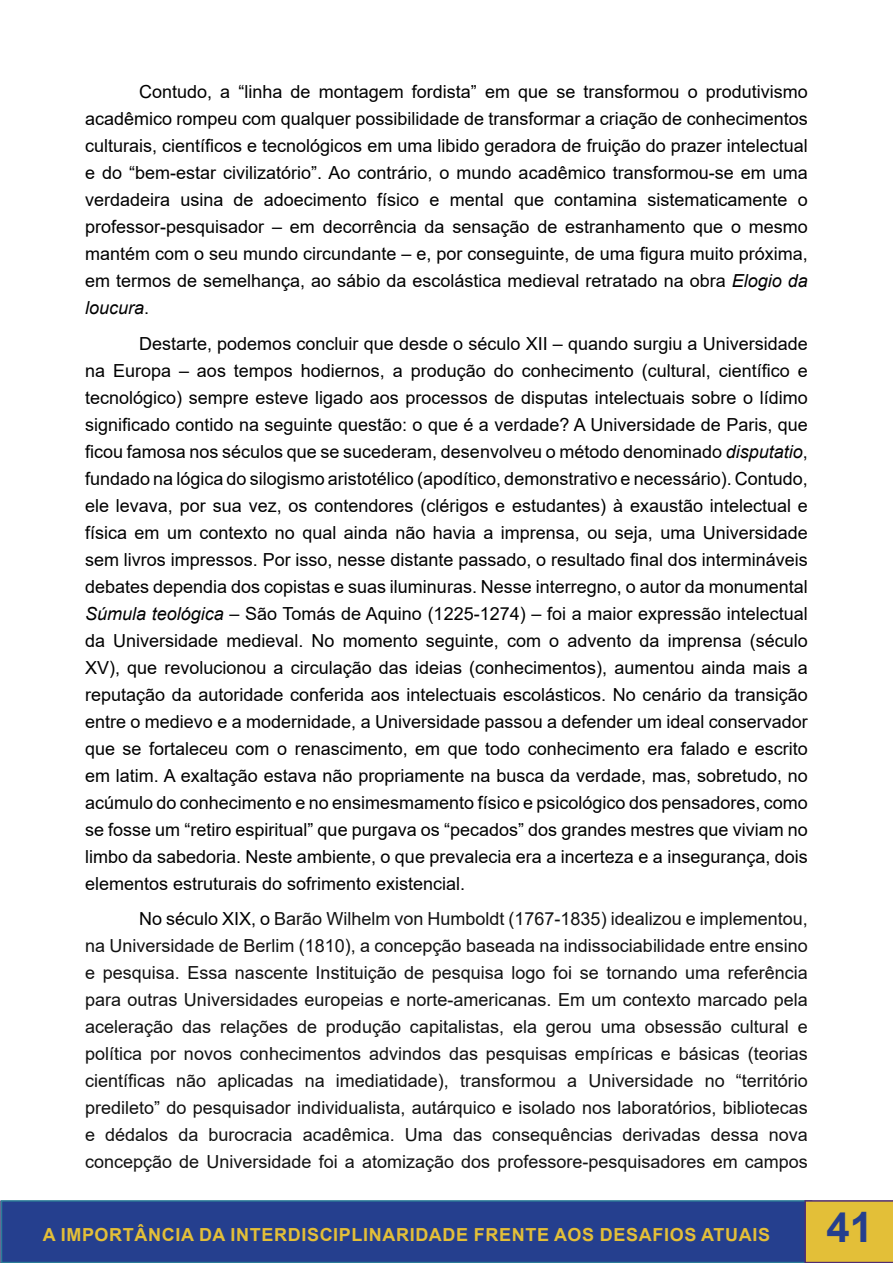
<style>
.page{position:relative;width:893px;height:1263px;background:#fff}
.page>*{position:absolute;margin:0;border:0;box-sizing:border-box;transform-origin:0 0}
.t1{font:700 42px "Arial";color:#253f8e}
.t2{font:18px/27px "Arial";color:#000;text-align:justify}
.t3{font:18px/27px "Arial";color:#111;text-align:justify}
.t4{font:700 18px "Arial";letter-spacing:.035em;color:#e3bf38}
.s1{font-style:italic}
.s2{color:#000}
</style>
<div class="page">
<svg style="left:0;top:1200px;width:1px;height:63px"></svg>
<div style="left:1px;top:1200px;width:811px;height:63px;background:#253f8e;border:2px solid #2c7d98"></div>
<svg style="left:804px;top:1200px;width:89px;height:63px;background:#d9b53c"></svg>
<p class="t2" style="left:85px;top:78px;width:724px;text-indent:54px">Contudo, a “linha de montagem fordista” em que se transformou o produtivismo acadêmico rompeu com qualquer possibilidade de transformar a criação de conhecimentos culturais, científicos e tecnológicos em uma libido geradora de fruição do prazer intelectual e do “bem-estar civilizatório”. Ao contrário, o mundo acadêmico transformou-se em uma verdadeira usina de adoecimento físico e mental que contamina sistematicamente o professor-pesquisador – em decorrência da sensação de estranhamento que o mesmo mantém com o seu mundo circundante – e, por conseguinte, de uma figura muito próxima, em termos de semelhança, ao sábio da escolástica medieval retratado na obra <span class="s1">Elogio da loucura</span>.</p>
<p class="t2" style="left:85px;top:330px;width:724px;text-indent:54px">Destarte, podemos concluir que desde o século XII – quando surgiu a Universidade na Europa – aos tempos hodiernos, a produção do conhecimento (cultural, científico e tecnológico) sempre esteve ligado aos processos de disputas intelectuais sobre o lídimo significado contido na seguinte questão: o que é a verdade? A Universidade de Paris, que ficou famosa nos séculos que se sucederam, desenvolveu o método denominado <span class="s1">disputatio</span>, fundado na lógica do silogismo aristotélico (apodítico, demonstrativo e necessário). Contudo, ele levava, por sua vez, os contendores (clérigos e estudantes) à exaustão intelectual e física em um contexto no qual ainda não havia a imprensa, ou seja, uma Universidade sem livros impressos. Por isso, nesse distante passado, o resultado final dos intermináveis debates dependia dos copistas e suas iluminuras. Nesse interregno, o autor da monumental <span class="s1">Súmula teológica</span> – São Tomás de Aquino (1225-1274) – foi a maior expressão intelectual da Universidade medieval. No momento seguinte, com o advento da imprensa (século XV), que revolucionou a circulação das ideias (conhecimentos), aumentou ainda mais a reputação da autoridade conferida aos intelectuais escolásticos. No cenário da transição entre o medievo e a modernidade, a Universidade passou a defender um ideal conservador que se fortaleceu com o renascimento, em que todo conhecimento era falado e escrito em latim. A exaltação estava não propriamente na busca da verdade, mas, sobretudo, no acúmulo do conhecimento e no ensimesmamento físico e psicológico dos pensadores, como se fosse um “retiro espiritual” que purgava os “pecados” dos grandes mestres que viviam no limbo da sabedoria. Neste ambiente, o que prevalecia era a incerteza e a insegurança, dois elementos estruturais do sofrimento existencial.</p>
<p class="t3" style="left:85px;top:905px;width:724px;text-indent:54px"><span class="s2">No século XIX, o</span> Barão Wilhelm von Humboldt (1767-1835) idealizou e implementou, na Universidade de Berlim (1810), a concepção baseada na indissociabilidade entre ensino e pesquisa. Essa nascente Instituição de pesquisa logo foi se tornando uma referência para outras Universidades europeias e norte-americanas. Em um contexto marcado pela aceleração das relações de produção capitalistas, ela gerou uma obsessão cultural e política por novos conhecimentos advindos das pesquisas empíricas e básicas (teorias científicas não aplicadas na imediatidade), transformou a Universidade no “território predileto” do pesquisador individualista, autárquico e isolado nos laboratórios, bibliotecas e dédalos da burocracia acadêmica. Uma das consequências derivadas dessa nova concepção de Universidade foi a atomização dos professore-pesquisadores em campos</p>
<p class="t4" style="left:43px;top:1221px;width:729px">A IMPORTÂNCIA DA INTERDISCIPLINARIDADE FRENTE AOS DESAFIOS ATUAIS</p>
<h1 class="t1" style="left:826px;top:1198px;width:48px">41</h1>
</div>
